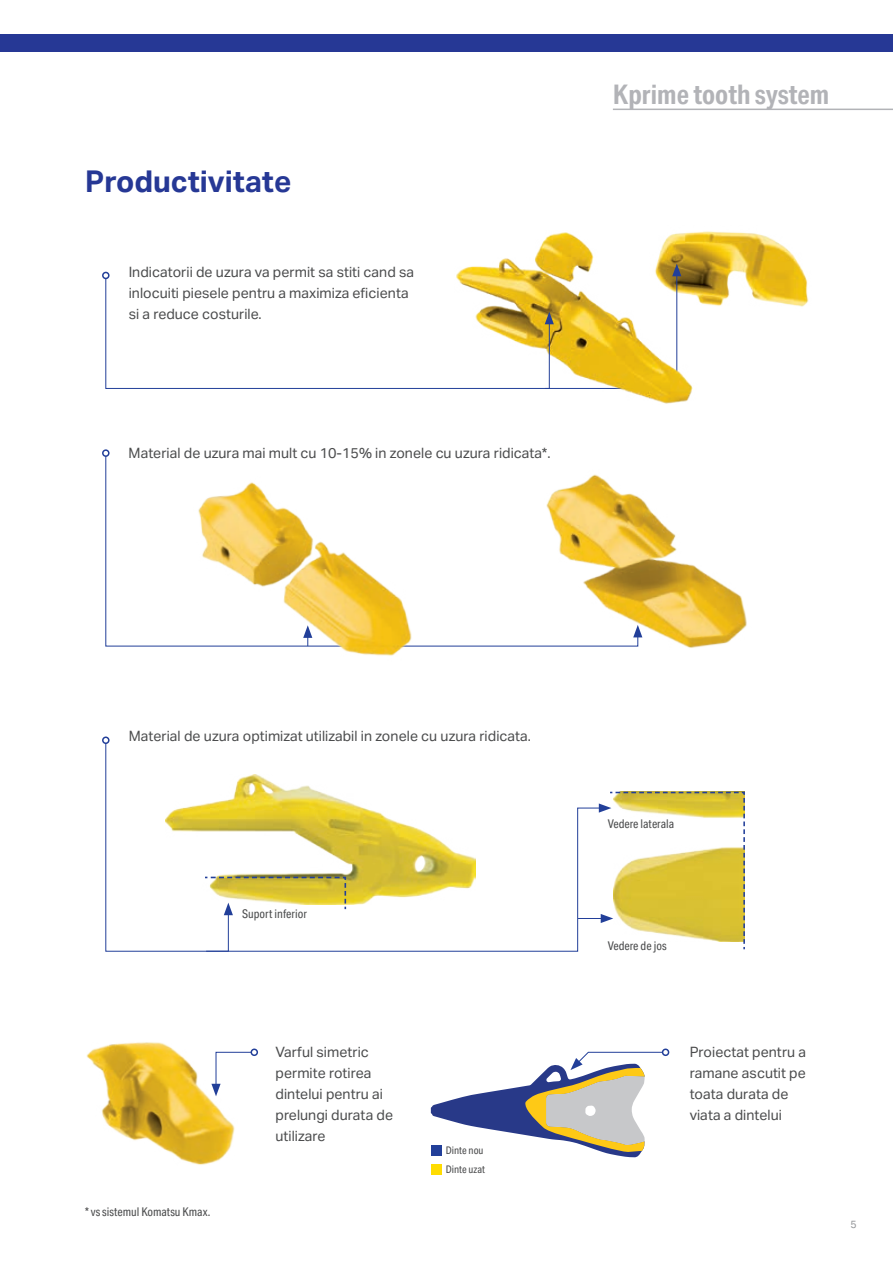
<style>
.page{position:relative;width:893px;height:1263px;background:#fff}
.page>*{position:absolute;margin:0;border:0;box-sizing:border-box;transform-origin:0 0}
.t1{font:700 30px "Aktiv Grotesk";color:#263895}
.t2{font:700 27px "Aktiv Grotesk Cd";color:#b2b3b7}
.t3{font:14.25px/21px "Aktiv Grotesk";color:#4b4c4d}
.t4{font:12px "Aktiv Grotesk Cd";color:#4b4c4d}
.t5{font:10.5px/19.2px "Aktiv Grotesk Cd";color:#4b4c4d}
.t6{font:10.5px "Aktiv Grotesk";color:#939598}
</style>
<div class="page">
<img style="left:702px;top:231px;width:107px;height:76px">
<img style="left:456px;top:232px;width:246px;height:172px">
<svg style="left:105px;top:278px;width:439px;height:111px"></svg>
<div style="left:102px;top:272px;width:8px;height:7px;border:2px solid #223f99;border-radius:50%"></div>
<svg style="left:544px;top:264px;width:137px;height:125px"></svg>
<img style="left:639px;top:497px;width:108px;height:151px">
<svg style="left:105px;top:457px;width:534px;height:190px"></svg>
<div style="left:102px;top:449px;width:8px;height:8px;border:2px solid #223f99;border-radius:50%"></div>
<svg style="left:633px;top:625px;width:9px;height:12px"></svg>
<img style="left:190px;top:467px;width:235px;height:189px">
<div style="left:102px;top:736px;width:8px;height:8px;border:2px solid #223f99;border-radius:50%"></div>
<svg style="left:105px;top:742px;width:242px;height:210px"></svg>
<svg style="left:205px;top:807px;width:374px;height:145px"></svg>
<svg style="left:578px;top:792px;width:167px;height:157px"></svg>
<img style="left:86px;top:1042px;width:149px;height:123px">
<div style="left:251px;top:1048px;width:7px;height:8px;border:2px solid #223f99;border-radius:50%"></div>
<svg style="left:211px;top:1051px;width:41px;height:45px"></svg>
<div style="left:662px;top:1048px;width:7px;height:8px;border:2px solid #223f99;border-radius:50%"></div>
<svg style="left:431px;top:1051px;width:232px;height:106px"></svg>
<div style="left:431px;top:1145px;width:10px;height:11px;background:#223f99"></div>
<div style="left:431px;top:1164px;width:10px;height:11px;background:#ffdc01"></div>
<hr style="left:613px;top:109px;width:280px;height:1px;background:#b2b3b7">
<div style="left:0;top:34px;width:893px;height:17px;background:#263895"></div>
<h1 class="t1" style="left:85px;top:164px;width:208px">Productivitate</h1>
<p class="t3" style="left:129px;top:262px;width:287px">Indicatorii de uzura va permit sa stiti cand sa inlocuiti piesele pentru a maximiza eficienta si a reduce costurile.</p>
<p class="t3" style="left:129px;top:442px;width:423px">Material de uzura mai mult cu 10-15% in zonele cu uzura ridicata*.</p>
<h2 class="t2" style="left:613px;top:79px;width:218px">Kprime tooth system</h2>
<p class="t3" style="left:129px;top:725px;width:404px">Material de uzura optimizat utilizabil in zonele cu uzura ridicata.</p>
<p class="t4" style="left:242px;top:907px;width:67px">Suport inferior</p>
<p class="t4" style="left:608px;top:816px;width:68px">Vedere laterala</p>
<p class="t4" style="left:608px;top:939px;width:60px">Vedere de jos</p>
<p class="t3" style="left:276px;top:1042px;width:119px">Varful simetric permite rotirea dintelui pentru ai prelungi durata de utilizare</p>
<p class="t3" style="left:690px;top:1042px;width:118px">Proiectat pentru a ramane ascutit pe toata durata de viata a dintelui</p>
<p class="t4" style="left:85px;top:1205px;width:127px">* vs sistemul Komatsu Kmax.</p>
<p class="t5" style="left:446px;top:1141px;width:41px">Dinte nou<br>Dinte uzat</p>
<p class="t6" style="left:850px;top:1218px;width:8px">5</p>
</div>
